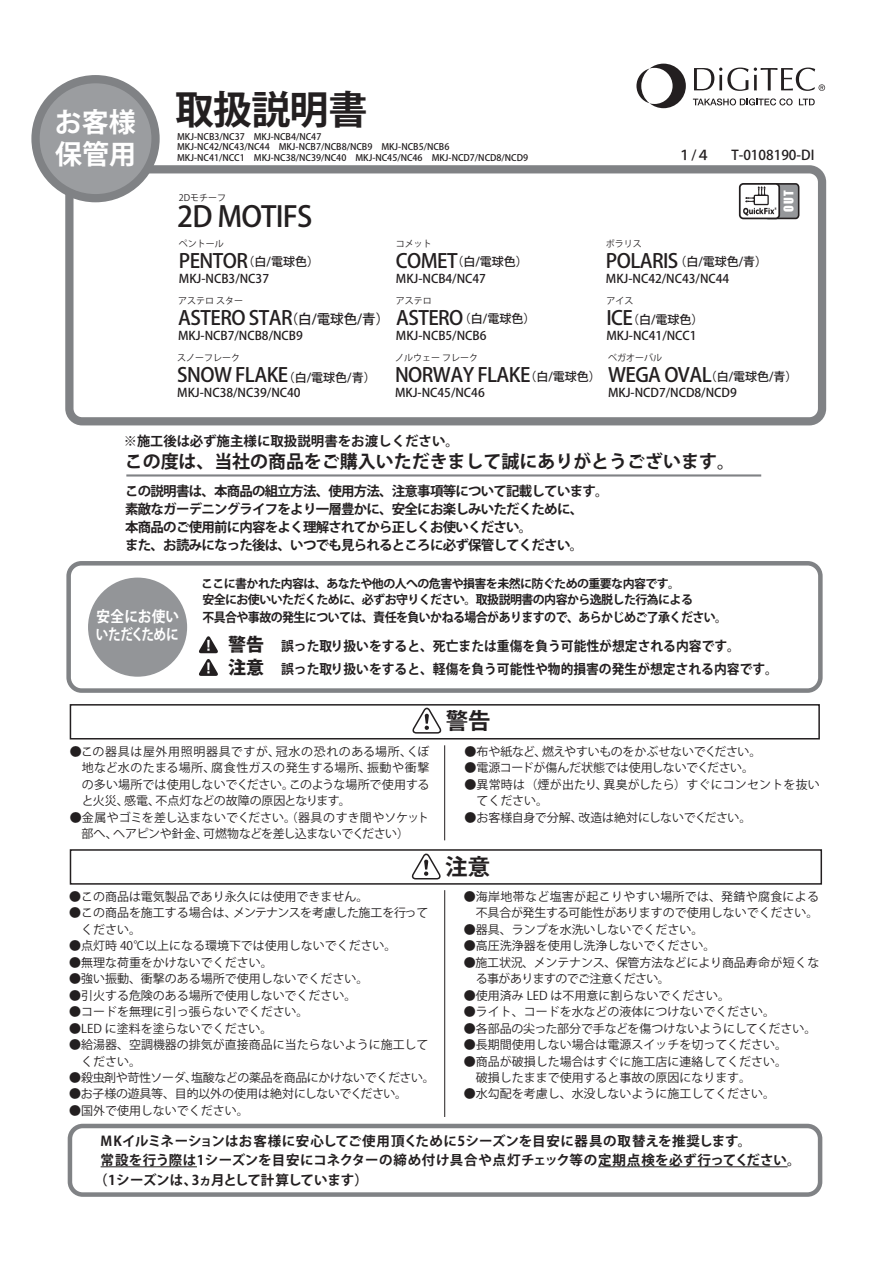
<style>
.page{position:relative;width:893px;height:1263px;background:#fff}
.page>*{position:absolute;margin:0;border:0;box-sizing:border-box;transform-origin:0 0}
.t1{font:700 39px "Koz Go Pro";letter-spacing:-.025em;color:#231f20}
.t2{font:500 28.5px "Koz Go Pro";letter-spacing:-.03em;color:#231f20}
.t3{font:700 27px "Koz Go Pro";color:#fff}
.t4{font:700 22.5px "Koz Go Pro";color:#231f20}
.t5{font:500 19.5px "Koz Go Pro";letter-spacing:-.03em;color:#231f20}
.t6{font:700 18px "Koz Go Pro";color:#231f20}
.t7{font:800 18px/23.1px "Koz Go Pro";color:#231f20}
.t8{font:700 15.15px "Koz Go Pro";letter-spacing:-.04em;color:#fff;scale:.83 1}
.t9{font:700 15.15px "Koz Go Pro";letter-spacing:-.02em;color:#fff;scale:.9 1}
.t10{font:700 13.5px/18px "Koz Go Pro";letter-spacing:-.055em;color:#231f20}
.t11{font:700 13.5px "Koz Go Pr 6 N";letter-spacing:.02em;color:#231f20}
.t12{font:700 13.5px/22.6px "Koz Go Pro";color:#231f20;scale:.95 1}
.t13{font:500 13.5px "Koz Go Pro";color:#231f20}
.t14{font:700 13.5px "Koz Go Pro";color:#231f20}
.t15{font:700 13.5px "Koz Go Pr 6 N";letter-spacing:-.02em;color:#231f20}
.t16{font:700 12.9px "Koz Go Pro";letter-spacing:-.05em;color:#231f20;scale:.93 1}
.t17{font:700 12.15px "Koz Go Pro";letter-spacing:-.05em;color:#231f20}
.t18{font:12.15px "Impact";color:#fff}
.t19{font:12px/16.5px "Koz Go Pro";color:#231f20}
.t20{font:500 12px "Koz Go Pro";color:#231f20}
.t21{font:12px "Koz Go Pro";letter-spacing:-.02em;color:#231f20}
.t22{font:700 12px "Koz Go Pro";letter-spacing:-.05em;color:#231f20}
.t23{font:12px "Koz Go Pro";letter-spacing:-.035em;color:#231f20}
.t24{font:12px "Koz Go Pro";letter-spacing:-.025em;color:#231f20}
.t25{font:500 9px/10.5px "Koz Go Pro";color:#231f20}
.t26{font:9px "Koz Go Pro";color:#231f20}
.s1{font-size:19.5px}
</style>
<div class="page">
<svg style="left:636px;top:64px;width:50px;height:44px"></svg>
<svg style="left:694px;top:68px;width:131px;height:23px"></svg>
<svg style="left:693px;top:98px;width:100px;height:7px"></svg>
<svg style="left:799px;top:99px;width:16px;height:6px"></svg>
<div style="left:765px;top:184px;width:34px;height:34px;background:#95979a;border-radius:3px"></div>
<div style="left:764px;top:183px;width:35px;height:36px;border:2px solid #231f20;border-radius:3px"></div>
<div style="left:740px;top:184px;width:39px;height:34px;background:#fff;border-radius:4px"></div>
<div style="left:739px;top:183px;width:41px;height:36px;border:2px solid #231f20;border-radius:4px"></div>
<svg style="left:743px;top:186px;width:33px;height:30px"></svg>
<div style="left:65px;top:165px;width:761px;height:260px;border:8px solid #808285;border-radius:13px"></div>
<div style="left:36px;top:79px;width:120px;height:119px;background:#9b9da0;border-radius:50%"></div>
<div style="left:31px;top:75px;width:129px;height:127px;border:8px solid #808285;border-radius:50%"></div>
<div style="left:70px;top:704px;width:750px;height:35px;border:2px solid #231f20"></div>
<hr style="left:444px;top:890px;width:1px;height:227px;background:#231f20">
<hr style="left:444px;top:745px;width:1px;height:95px;background:#231f20">
<svg style="left:412px;top:706px;width:31px;height:28px"></svg>
<div style="left:70px;top:849px;width:752px;height:36px;border:2px solid #231f20"></div>
<svg style="left:412px;top:853px;width:29px;height:27px"></svg>
<div style="left:88px;top:578px;width:99px;height:99px;background:#939598;border-radius:50%"></div>
<svg style="left:199px;top:636px;width:19px;height:40px"></svg>
<div style="left:66px;top:561px;width:757px;height:132px;border:5px solid #808285;border-radius:13px"></div>
<hr style="left:126px;top:474px;width:635px;height:2px;background:#808285">
<div style="left:68px;top:1124px;width:754px;height:73px;border:5px solid #808285;border-radius:13px"></div>
<hr style="left:101px;top:1166px;width:96px;height:1px;background:#231f20">
<hr style="left:598px;top:1166px;width:189px;height:1px;background:#231f20">
<h1 class="t1" style="left:55px;top:84px;width:314px"><sub>お客様</sub> 取扱説明書</h1>
<h3 class="t3" style="left:55px;top:137px;width:82px">保管用</h3>
<p class="t13" style="left:678px;top:147px;width:138px">１/４　 T-0108190-DI</p>
<p class="t25" style="left:177px;top:132px;width:353px">MKJ-NCB3/NC37　MKJ-NCB4/NC47<br>MKJ-NC42/NC43/NC44　MKJ-NCB7/NCB8/NCB9　MKJ-NCB5/NCB6<br>MKJ-NC41/NCC1　MKJ-NC38/NC39/NC40　MKJ-NC45/NC46　MKJ-NCD7/NCD8/NCD9</p>
<p class="t26" style="left:179px;top:191px;width:49px">2Dモチーフ</p>
<h2 class="t2" style="left:177px;top:199px;width:137px">2D MOTIFS</h2>
<p class="t18" style="left:779px;top:212px;width:23px;rotate:-90deg">OUT</p>
<p class="t26" style="left:179px;top:238px;width:46px">ペントール</p>
<p class="t26" style="left:396px;top:238px;width:37px">コメット</p>
<p class="t26" style="left:606px;top:238px;width:37px">ポラリス</p>
<p class="t20" style="left:179px;top:254px;width:142px"><span class="s1">PENTOR</span>（白/電球色）</p>
<h3 class="t5" style="left:396px;top:248px;width:63px">COMET</h3>
<p class="t20" style="left:451px;top:254px;width:78px">（白/電球色）</p>
<p class="t20" style="left:606px;top:254px;width:163px"><span class="s1">POLARIS</span>（白/電球色/青）</p>
<p class="t20" style="left:179px;top:270px;width:92px">MKJ-NCB3/NC37</p>
<p class="t20" style="left:396px;top:270px;width:92px">MKJ-NCB4/NC47</p>
<p class="t20" style="left:606px;top:270px;width:125px">MKJ-NC42/NC43/NC44</p>
<p class="t26" style="left:178px;top:295px;width:67px">アステロ スター</p>
<p class="t26" style="left:396px;top:295px;width:37px">アステロ</p>
<p class="t26" style="left:606px;top:295px;width:28px">アイス</p>
<h3 class="t5" style="left:178px;top:305px;width:116px">ASTERO STAR</h3>
<p class="t13" style="left:285px;top:310px;width:106px">（白/電球色/青）</p>
<h3 class="t5" style="left:396px;top:305px;width:69px">ASTERO</h3>
<p class="t20" style="left:459px;top:311px;width:78px">（白/電球色）</p>
<h3 class="t5" style="left:606px;top:306px;width:28px">ICE</h3>
<p class="t20" style="left:627px;top:311px;width:78px">（白/電球色）</p>
<p class="t20" style="left:178px;top:328px;width:126px">MKJ-NCB7/NCB8/NCB9</p>
<p class="t20" style="left:396px;top:328px;width:92px">MKJ-NCB5/NCB6</p>
<p class="t20" style="left:606px;top:328px;width:92px">MKJ-NC41/NCC1</p>
<p class="t26" style="left:177px;top:352px;width:64px">スノーフレーク</p>
<p class="t26" style="left:395px;top:352px;width:85px">ノルウェー フレーク</p>
<p class="t26" style="left:608px;top:352px;width:55px">ベガオーバル</p>
<h3 class="t5" style="left:177px;top:363px;width:113px">SNOW FLAKE</h3>
<p class="t20" style="left:283px;top:370px;width:94px">（白/電球色/青）</p>
<h3 class="t5" style="left:395px;top:363px;width:137px">NORWAY FLAKE</h3>
<p class="t20" style="left:524px;top:369px;width:78px">（白/電球色）</p>
<p class="t20" style="left:608px;top:369px;width:191px"><span class="s1">WEGA OVAL</span>（白/電球色/青）</p>
<p class="t20" style="left:177px;top:385px;width:125px">MKJ-NC38/NC39/NC40</p>
<p class="t20" style="left:395px;top:385px;width:91px">MKJ-NC45/NC46</p>
<p class="t20" style="left:608px;top:385px;width:130px">MKJ-NCD7/NCD8/NCD9</p>
<p class="t14" style="left:124px;top:432px;width:337px">※施工後は必ず施主様に取扱説明書をお渡しください。</p>
<h3 class="t6" style="left:125px;top:450px;width:611px">この度は、当社の商品をご購入いただきまして誠にありがとうございます。</h3>
<p class="t10" style="left:125px;top:483px;width:485px">この説明書は、本商品の組立方法、使用方法、注意事項等について記載しています。素敵なガーデニングライフをより一層豊かに、安全にお楽しみいただくために、<br>本商品のご使用前に内容をよく理解されてから正しくお使いください。<br>また、お読みになった後は、いつでも見られるところに必ず保管してください。</p>
<p class="t22" style="left:201px;top:576px;width:481px">ここに書かれた内容は、あなたや他の人への危害や損害を未然に防ぐための重要な内容です。</p>
<p class="t17" style="left:202px;top:592px;width:492px">安全にお使いいただくために、必ずお守りください。取扱説明書の内容から逸脱した行為による</p>
<p class="t9" style="left:96px;top:607px;width:93px">安全にお使い</p>
<p class="t16" style="left:202px;top:609px;width:566px">不具合や事故の発生については、責任を負いかねる場合がありますので、あらかじめご了承ください。</p>
<p class="t8" style="left:96px;top:625px;width:101px">いただくために</p>
<p class="t12" style="left:281px;top:636px;width:525px">誤った取り扱いをすると、死亡または重傷を負う可能性が想定される内容です。<br>誤った取り扱いをすると、軽傷を負う可能性や物的損害の発生が想定される内容です。</p>
<h3 class="t7" style="left:228px;top:634px;width:37px">警告注意</h3>
<p class="t19" style="left:82px;top:743px;width:349px;text-align:justify;text-indent:-12px">●この器具は屋外用照明器具ですが、冠水の恐れのある場所、くぼ地など水のたまる場所、腐食性ガスの発生する場所、振動や衝撃の多い場所では使用しないでください。このような場所で使用すると火災、感電、不点灯などの故障の原因となります。</p>
<p class="t19" style="left:82px;top:809px;width:349px;text-indent:-12px">●金属やゴミを差し込まないでください。（器具のすき間やソケット部へ、ヘアピンや針金、可燃物などを差し込まないでください）</p>
<p class="t19" style="left:69px;top:888px;width:301px">●この商品は電気製品であり永久には使用できません。</p>
<p class="t19" style="left:81px;top:905px;width:349px;text-indent:-12px">●この商品を施工する場合は、メンテナンスを考慮した施工を行ってください。</p>
<p class="t19" style="left:69px;top:938px;width:329px">●点灯時 40℃以上になる環境下では使用しないでください。</p>
<p class="t19" style="left:69px;top:954px;width:205px">●無理な荷重をかけないでください。</p>
<p class="t19" style="left:69px;top:971px;width:301px">●強い振動、衝撃のある場所で使用しないでください。</p>
<p class="t19" style="left:69px;top:987px;width:289px">●引火する危険のある場所で使用しないでください。</p>
<p class="t19" style="left:69px;top:1004px;width:241px">●コードを無理に引っ張らないでください。</p>
<p class="t19" style="left:69px;top:1020px;width:205px">●LED に塗料を塗らないでください。</p>
<p class="t19" style="left:81px;top:1037px;width:349px;text-indent:-12px">●給湯器、空調機器の排気が直接商品に当たらないように施工してください。</p>
<p class="t23" style="left:69px;top:1070px;width:367px">●殺虫剤や苛性ソーダ、塩酸などの薬品を商品にかけないでください。</p>
<p class="t21" style="left:69px;top:1086px;width:340px">●お子様の遊具等、目的以外の使用は絶対にしないでください。</p>
<p class="t19" style="left:69px;top:1102px;width:181px">●国外で使用しないでください。</p>
<h3 class="t4" style="left:446px;top:706px;width:46px">警告</h3>
<p class="t21" style="left:464px;top:744px;width:299px">●布や紙など、燃えやすいものをかぶせないでください。</p>
<p class="t24" style="left:464px;top:760px;width:291px">●電源コードが傷んだ状態では使用しないでください。</p>
<p class="t19" style="left:476px;top:776px;width:345px;text-indent:-12px">●異常時は（煙が出たり、異臭がしたら）すぐにコンセントを抜いてください。</p>
<p class="t19" style="left:464px;top:809px;width:288px">●お客様自身で分解、改造は絶対にしないでください。</p>
<h3 class="t4" style="left:445px;top:852px;width:46px">注意</h3>
<p class="t19" style="left:464px;top:888px;width:357px;text-align:right">●海岸地帯など塩害が起こりやすい場所では、発錆や腐食による不具合が発生する可能性がありますので使用しないでください。</p>
<p class="t19" style="left:464px;top:921px;width:241px">●器具、ランプを水洗いしないでください。</p>
<p class="t19" style="left:464px;top:938px;width:253px">●高圧洗浄器を使用し洗浄しないでください。</p>
<p class="t19" style="left:476px;top:954px;width:345px;text-indent:-12px">●施工状況、メンテナンス、保管方法などにより商品寿命が短くなる事がありますのでご注意ください。</p>
<p class="t19" style="left:464px;top:987px;width:268px">●使用済み LED は不用意に割らないでください。</p>
<p class="t19" style="left:464px;top:1004px;width:313px">●ライト、コードを水などの液体につけないでください。</p>
<p class="t19" style="left:464px;top:1020px;width:354px">●各部品の尖った部分で手などを傷つけないようにしてください。</p>
<p class="t19" style="left:464px;top:1037px;width:325px">●長期間使用しない場合は電源スイッチを切ってください。</p>
<p class="t19" style="left:464px;top:1053px;width:325px">●商品が破損した場合はすぐに施工店に連絡してください。　破損したままで使用すると事故の原因になります。</p>
<p class="t19" style="left:464px;top:1086px;width:313px">●水勾配を考慮し、水没しないように施工してください。</p>
<p class="t11" style="left:101px;top:1133px;width:652px">MKイルミネーションはお客様に安心してご使用頂くために5シーズンを目安に器具の取替えを推奨します。</p>
<p class="t11" style="left:101px;top:1153px;width:702px">常設を行う際は1シーズンを目安にコネクターの締め付け具合や点灯チェック等の定期点検を必ず行ってください。</p>
<p class="t15" style="left:94px;top:1172px;width:275px">（1シーズンは、3ヵ月として計算しています）</p>
</div>
